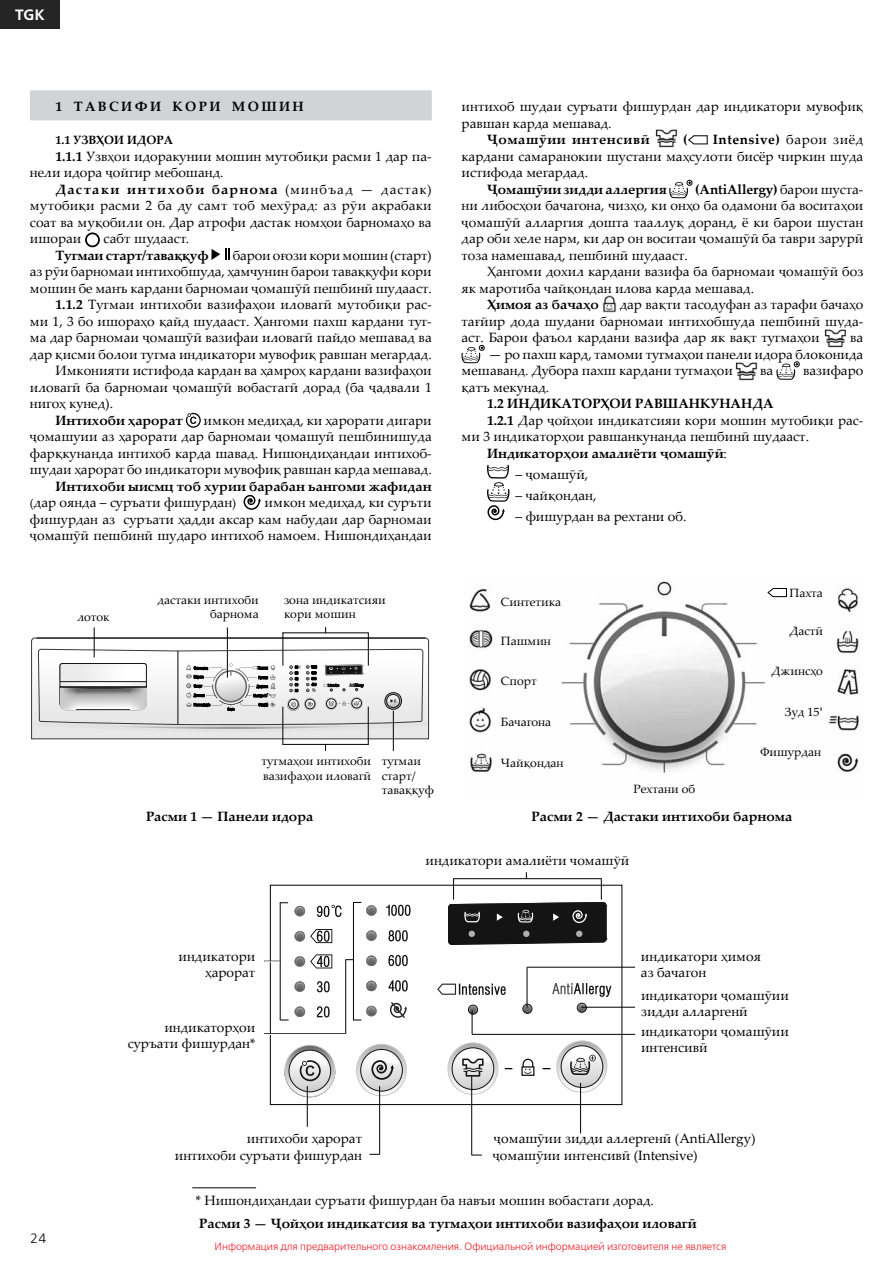
<style>
.page{position:relative;width:893px;height:1263px;background:#fff}
.page>*{position:absolute;margin:0;border:0;box-sizing:border-box;transform-origin:0 0}
.t1{font:15px "Free Set Demi Bold C";letter-spacing:.02em;color:#fff}
.t2{font:13.5px/16.5px "Palatino Linotype";color:#000}
.t3{font:700 13.5px/16.5px "Palatino Linotype";color:#000}
.t4{font:700 13.5px "Palatino Linotype";letter-spacing:.175em;color:#000}
.t5{font:700 13.5px "Palatino Linotype";letter-spacing:.04em;color:#000}
.t6{font:13.5px "Free Set Light C";color:#000}
.t7{font:12px/14.4px "Palatino Linotype";color:#000}
.t8{font:700 12px "Palatino Linotype";color:#000}
.t9{font:10.5px "Free Set Light C";color:#ed1d24}
.s1{font-weight:700}
.s2{font-weight:400;font-size:12px}
.s3{font-weight:400}
.s4{font-family:"Free Set C"}
</style>
<div class="page">
<div style="left:0;top:0;width:60px;height:29px;background:#252525"></div>
<hr style="left:192px;top:1187px;width:64px;height:1px;background:#000">
<div style="left:30px;top:90px;width:402px;height:30px;background:#d1d3d4"></div>
<div style="left:85px;top:232px;width:15px;height:15px;border:2px solid #000;border-radius:50%"></div>
<svg style="left:211px;top:249px;width:19px;height:11px"></svg>
<svg style="left:186px;top:413px;width:15px;height:15px"></svg>
<svg style="left:244px;top:495px;width:17px;height:15px"></svg>
<img style="left:656px;top:129px;width:21px;height:18px">
<svg style="left:688px;top:135px;width:20px;height:10px"></svg>
<svg style="left:669px;top:180px;width:23px;height:18px"></svg>
<img style="left:602px;top:295px;width:14px;height:17px">
<img style="left:824px;top:329px;width:22px;height:18px">
<svg style="left:461px;top:345px;width:24px;height:18px"></svg>
<img style="left:736px;top:362px;width:21px;height:18px">
<svg style="left:776px;top:361px;width:24px;height:19px"></svg>
<svg style="left:487px;top:465px;width:22px;height:55px"></svg>
<hr style="left:471px;top:1076px;width:1px;height:79px;background:#000">
<hr style="left:379px;top:1086px;width:1px;height:69px;background:#000">
<hr style="left:307px;top:1086px;width:1px;height:41px;background:#000">
<hr style="left:580px;top:1083px;width:1px;height:50px;background:#000">
<svg style="left:264px;top:872px;width:347px;height:225px"></svg>
<hr style="left:527px;top:967px;width:108px;height:1px;background:#000">
<hr style="left:581px;top:1007px;width:54px;height:1px;background:#000">
<hr style="left:472px;top:1034px;width:163px;height:1px;background:#000">
<img style="left:469px;top:581px;width:391px;height:196px">
<svg style="left:767px;top:587px;width:20px;height:11px"></svg>
<svg style="left:31px;top:627px;width:399px;height:124px"></svg>
<hr style="left:282px;top:744px;width:87px;height:1px;background:#000">
<hr style="left:282px;top:707px;width:1px;height:37px;background:#000">
<p class="t1" style="left:12px;top:6px;width:38px">ROM</p>
<p class="t1" style="left:15px;top:6px;width:31px">TGK</p>
<p class="t4" style="left:55px;top:97px;width:250px">1 ТАВСИФИ КОРИ МОШИН</p>
<p class="t8" style="left:55px;top:131px;width:119px">1.1 УЗВҲОИ ИДОРА</p>
<p class="t2" style="left:30px;top:147px;width:403px;text-indent:26px"><span class="s1">1.1.1</span> Узвҳои идоракунии мошин мутобиқи расми 1 дар па&shy;нели идора ҷойгир мебошанд.</p>
<p class="t2" style="left:30px;top:180px;width:403px;text-align:justify;text-indent:26px"><span class="s1">Дастаки интихоби барнома</span> (минбъад — дастак) мутобиқи расми 2 ба ду самт тоб мехӯрад: аз рӯи ақрабаки соат ва муқобили он. Дар атрофи дастак номҳои барномаҳо ва ишораи</p>
<p class="t2" style="left:104px;top:230px;width:87px">сабт шудааст.</p>
<p class="t3" style="left:55px;top:246px;width:155px">Тугмаи старт/таваққуф</p>
<p class="t2" style="left:233px;top:246px;width:200px">барои оғози кори мошин (старт)</p>
<p class="t2" style="left:30px;top:263px;width:403px">аз рӯи барномаи интихобшуда, ҳамчунин барои таваққуфи кори</p>
<p class="t2" style="left:30px;top:279px;width:403px">мошин бе манъ кардани барномаи ҷомашӯӣ пешбинӣ шудааст.</p>
<p class="t2" style="left:55px;top:296px;width:378px"><span class="s1">1.1.2</span> Тугмаи интихоби вазифаҳои иловагӣ мутобиқи рас-</p>
<p class="t2" style="left:30px;top:312px;width:403px">ми 1, 3 бо ишораҳо қайд шудааст. Ҳангоми пахш кардани туг-</p>
<p class="t2" style="left:30px;top:329px;width:403px">ма дар барномаи ҷомашӯӣ вазифаи иловагӣ пайдо мешавад ва</p>
<p class="t2" style="left:30px;top:345px;width:403px">дар қисми болои тугма индикатори мувофиқ равшан мегардад.</p>
<p class="t2" style="left:55px;top:362px;width:378px">Имконияти истифода кардан ва ҳамроҳ кардани вазифаҳои</p>
<p class="t2" style="left:30px;top:378px;width:403px">иловагӣ ба барномаи ҷомашӯӣ вобастагӣ дорад (ба ҷадвали 1</p>
<p class="t2" style="left:30px;top:395px;width:85px">нигоҳ кунед).</p>
<p class="t3" style="left:55px;top:411px;width:129px">Интихоби ҳарорат</p>
<p class="t2" style="left:30px;top:411px;width:403px;text-align:justify;text-indent:174px">имкон медиҳад, ки ҳарорати дигари ҷомашуии аз ҳарорати дар барномаи ҷомашуӣ пешбинишуда фарқкунанда интихоб карда шавад. Нишондиҳандаи интихоб&shy;шудаи ҳарорат бо индикатори мувофиқ равшан карда мешавад.</p>
<p class="t3" style="left:30px;top:477px;width:403px;text-indent:26px">Интихоби ыисмц тоб хурии барабан ьангоми жафидан <span class="s2">(</span><span class="s3">дар оянда – суръати фишурдан</span><span class="s2">)</span></p>
<p class="t2" style="left:30px;top:494px;width:403px;text-align:justify;text-indent:235px">имкон медиҳад, ки суръти фишурдан аз суръати ҳадди аксар кам набудаи дар барномаи ҷомашӯӣ пешбинӣ шударо интихоб намоем. Нишондиҳандаи</p>
<p class="t7" style="left:77px;top:609px;width:34px">лоток</p>
<p class="t7" style="left:157px;top:592px;width:103px;text-align:right">дастаки интихоби барнома</p>
<p class="t7" style="left:284px;top:592px;width:103px">зона индикатсияи кори мошин</p>
<p class="t7" style="left:262px;top:754px;width:111px">тугмаҳои интихоби вазифаҳои иловагӣ</p>
<p class="t7" style="left:382px;top:754px;width:54px">тугмаи старт/ таваққуф</p>
<p class="t2" style="left:462px;top:98px;width:403px">интихоб шудаи суръати фишурдан дар индикатори мувофиқ равшан карда мешавад.</p>
<p class="t5" style="left:487px;top:130px;width:164px">Ҷомашӯии интенсивӣ</p>
<p class="t3" style="left:683px;top:131px;width:6px">(</p>
<p class="t2" style="left:461px;top:131px;width:403px;text-align:justify;text-indent:251px"><span class="s1">Intensive)</span> барои зиёд кардани самаранокии шустани маҳсулоти бисёр чиркин шуда истифода мегардад.</p>
<p class="t3" style="left:487px;top:180px;width:181px">Ҷомашӯии зидди аллергия</p>
<p class="t2" style="left:462px;top:180px;width:403px;text-align:justify;text-indent:234px"><span class="s1">(AntiAllergy)</span> барои шуста&shy;ни либосҳои бачагона, чизҳо, ки онҳо ба одамони ба воситаҳои ҷомашӯӣ алларгия дошта тааллуқ доранд, ё ки барои шустан дар оби хеле нарм, ки дар он воситаи ҷомашӯӣ ба таври зарурӣ тоза намешавад, пешбинӣ шудааст.</p>
<p class="t2" style="left:462px;top:263px;width:403px;text-indent:26px">Ҳангоми дохил кардани вазифа ба барномаи ҷомашӯӣ боз як маротиба чайқондан илова карда мешавад.</p>
<p class="t3" style="left:487px;top:296px;width:113px">Ҳимоя аз бачаҳо</p>
<p class="t2" style="left:461px;top:296px;width:403px;text-align:justify;text-indent:158px">дар вақти тасодуфан аз тарафи бачаҳо тағйир дода шудани барномаи интихобшуда пешбинӣ шуда&shy;аст. Барои фаъол кардани вазифа дар як вақт тугмаҳои</p>
<p class="t2" style="left:850px;top:329px;width:15px">ва</p>
<p class="t2" style="left:461px;top:345px;width:403px;text-indent:27px">— ро пахш кард, тамоми тугмаҳои панели идора блоконида мешаванд. Дубора пахш кардани тугмаҳои</p>
<p class="t2" style="left:760px;top:362px;width:15px">ва</p>
<p class="t2" style="left:803px;top:362px;width:62px">вазифаро</p>
<p class="t2" style="left:461px;top:378px;width:89px">қатъ мекунад.</p>
<p class="t3" style="left:487px;top:395px;width:288px">1.2 ИНДИКАТОРҲОИ РАВШАНКУНАНДА</p>
<p class="t2" style="left:487px;top:411px;width:378px"><span class="s1">1.2.1</span> Дар ҷойҳои индикатсияи кори мошин мутобиқи рас-</p>
<p class="t2" style="left:461px;top:428px;width:349px">ми 3 индикаторҳои равшанкунанда пешбинӣ шудааст.</p>
<p class="t3" style="left:487px;top:444px;width:241px">Индикаторҳои амалиёти ҷомашӯӣ<span class="s3">:</span></p>
<p class="t2" style="left:515px;top:465px;width:74px">– ҷомашӯӣ,</p>
<p class="t2" style="left:515px;top:486px;width:82px">– чайқондан,</p>
<p class="t2" style="left:515px;top:507px;width:172px">– фишурдан ва рехтани об.</p>
<p class="t7" style="left:501px;top:594px;width:62px">Синтетика</p>
<p class="t7" style="left:501px;top:634px;width:51px">Пашмин</p>
<p class="t7" style="left:501px;top:673px;width:37px">Спорт</p>
<p class="t7" style="left:501px;top:715px;width:52px">Бачагона</p>
<p class="t7" style="left:501px;top:755px;width:64px">Чайқондан</p>
<p class="t7" style="left:634px;top:781px;width:63px">Рехтани об</p>
<p class="t7" style="left:790px;top:585px;width:35px">Пахта</p>
<p class="t7" style="left:789px;top:623px;width:35px">Дастӣ</p>
<p class="t7" style="left:772px;top:663px;width:53px">Джинсҳо</p>
<p class="t7" style="left:784px;top:704px;width:40px">Зуд 15<span class="s4">'</span></p>
<p class="t7" style="left:761px;top:744px;width:62px">Фишурдан</p>
<p class="t3" style="left:146px;top:807px;width:169px">Расми 1 — Панели идора</p>
<p class="t3" style="left:532px;top:807px;width:262px">Расми 2 — Дастаки интихоби барнома</p>
<p class="t2" style="left:179px;top:947px;width:78px;text-align:right">индикатори ҳарорат</p>
<p class="t2" style="left:128px;top:1019px;width:129px;text-align:right">индикаторҳои суръати фишурдан*</p>
<p class="t2" style="left:175px;top:1130px;width:189px;text-align:right">интихоби ҳарорат<br>интихоби суръати фишурдан</p>
<p class="t2" style="left:425px;top:851px;width:205px">индикатори амалиёти чомашўӣ</p>
<p class="t2" style="left:641px;top:947px;width:122px">индикатори ҳимоя аз бачагон</p>
<p class="t2" style="left:641px;top:986px;width:149px">индикатори ҷомашӯии зидди алларгенӣ</p>
<p class="t2" style="left:641px;top:1023px;width:149px">индикатори ҷомашӯии интенсивӣ</p>
<p class="t2" style="left:494px;top:1130px;width:263px">ҷомашӯии зидди аллергенӣ (AntiAllergy)</p>
<p class="t2" style="left:493px;top:1146px;width:206px">ҷомашӯии интенсивӣ (Intensive)</p>
<p class="t6" style="left:30px;top:1231px;width:18px">24</p>
<p class="t2" style="left:196px;top:1191px;width:460px">* Нишондиҳандаи суръати фишурдан ба навъи мошин вобастаги дорад.</p>
<p class="t3" style="left:199px;top:1215px;width:499px">Расми 3 — Ҷойҳои индикатсия ва тугмаҳои интихоби вазифаҳои иловагӣ</p>
<p class="t9" style="left:215px;top:1240px;width:513px">Информация для предварительного ознакомления. Официальной информацией изготовителя не является</p>
</div>
